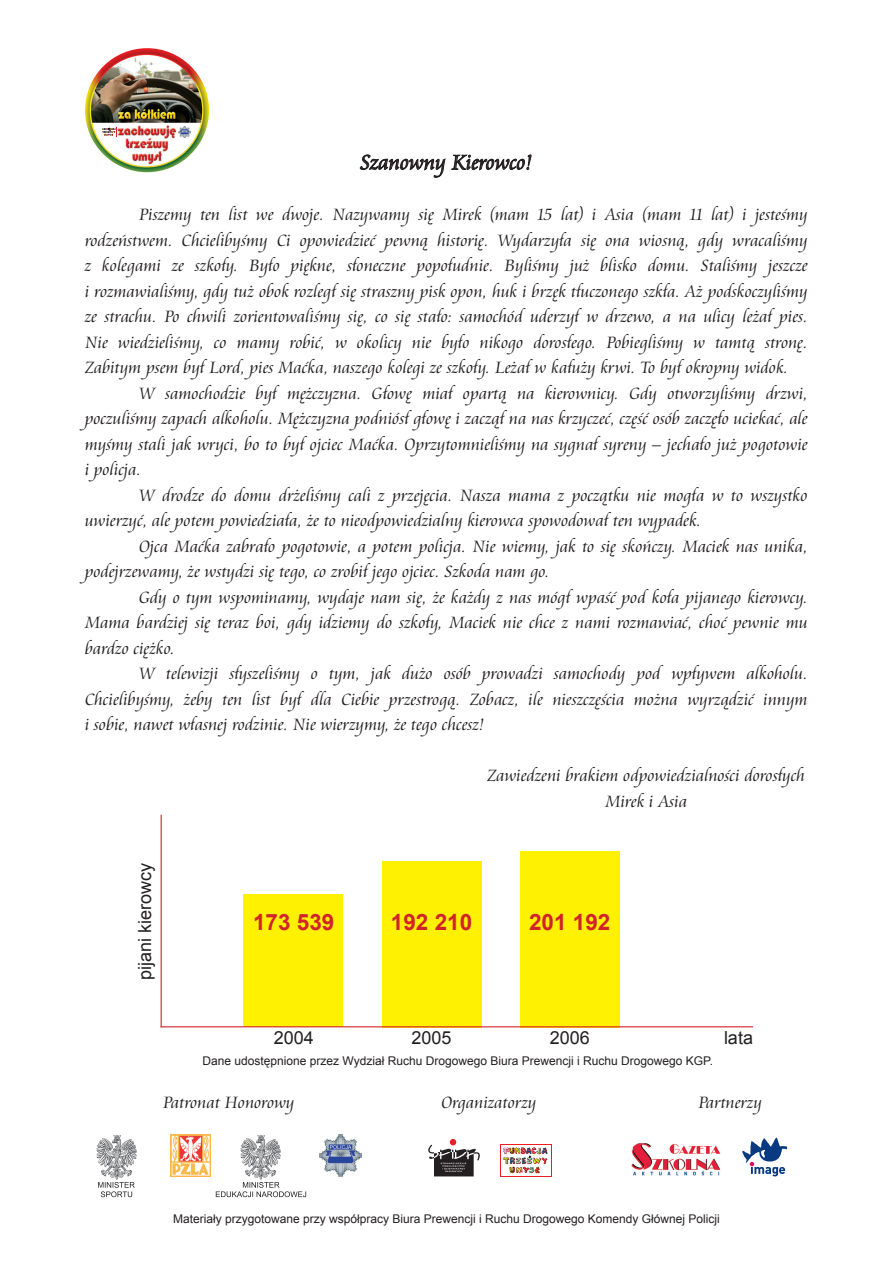
<style>
.page{position:relative;width:893px;height:1263px;background:#fff}
.page>*{position:absolute;margin:0;border:0;box-sizing:border-box;transform-origin:0 0}
.Styl_akapitu_1{font:700 22.5px "Arial";color:#d1232a}
.Styl_akapitu_1-2{font:22.5px "Cataneo Lt PL Regular A";color:#231f20}
.Styl_akapitu_1-3{font:18px/25.5px "Cataneo Lt PL Regular A";color:#231f20;text-align:justify}
.Styl_akapitu_1-4{font:18px "Arial";color:#231f20}
.t1{font:12px "Arial";color:#231f20}
</style>
<div class="page">
<svg style="left:360px;top:154px;width:172px;height:24px"></svg>
<hr style="left:161px;top:815px;width:1px;height:212px;background:#d1232a">
<div style="left:244px;top:894px;width:99px;height:133px;background:#fff101"></div>
<div style="left:382px;top:861px;width:99px;height:166px;background:#fff101"></div>
<div style="left:520px;top:851px;width:100px;height:176px;background:#fff101"></div>
<hr style="left:161px;top:1026px;width:592px;height:1px;background:#d1232a">
<svg style="left:500px;top:1144px;width:51px;height:32px"></svg>
<div style="left:501px;top:1144px;width:49px;height:31px;background:#fff"></div>
<svg style="left:503px;top:1147px;width:45px;height:26px"></svg>
<svg style="left:428px;top:1139px;width:52px;height:37px"></svg>
<svg style="left:742px;top:1138px;width:46px;height:38px"></svg>
<img style="left:631px;top:1143px;width:90px;height:33px">
<img style="left:170px;top:1135px;width:41px;height:41px">
<svg style="left:216px;top:1182px;width:90px;height:15px"></svg>
<img style="left:240px;top:1135px;width:41px;height:45px">
<svg style="left:98px;top:1182px;width:37px;height:15px"></svg>
<img style="left:96px;top:1135px;width:41px;height:45px">
<img style="left:319px;top:1134px;width:43px;height:43px">
<img style="left:85px;top:48px;width:124px;height:124px">
<div style="left:101px;top:127px;width:15px;height:10px;background:#fff"></div>
<svg style="left:102px;top:128px;width:14px;height:8px"></svg>
<svg style="left:179px;top:126px;width:11px;height:12px"></svg>
<p class="Styl_akapitu_1-2" style="left:360px;top:148px;width:174px">Szanowny Kierowco!</p>
<p class="Styl_akapitu_1-3" style="left:85px;top:202px;width:724px;text-indent:54px">Piszemy ten list we dwoje. Nazywamy się Mirek (mam 15 lat) i Asia (mam 11 lat) i jesteśmy rodzeństwem. Chcielibyśmy Ci opowiedzieć pewną historię. Wydarzyła się ona wiosną, gdy wracaliśmy z kolegami ze szkoły. Było piękne, słoneczne popołudnie. Byliśmy już blisko domu. Staliśmy jeszcze i rozmawialiśmy, gdy tuż obok rozległ się straszny pisk opon, huk i brzęk tłuczonego szkła. Aż podskoczyliśmy ze strachu. Po chwili zorientowaliśmy się, co się stało: samochód uderzył w drzewo, a na ulicy leżał pies.<br>Nie wiedzieliśmy, co mamy robić, w okolicy nie było nikogo dorosłego. Pobiegliśmy w tamtą stronę.<br>Zabitym psem był Lord, pies Maćka, naszego kolegi ze szkoły. Leżał w kałuży krwi. To był okropny widok.</p>
<p class="Styl_akapitu_1-3" style="left:85px;top:381px;width:724px;text-indent:54px">W samochodzie był mężczyzna. Głowę miał opartą na kierownicy. Gdy otworzyliśmy drzwi, poczuliśmy zapach alkoholu. Mężczyzna podniósł głowę i zaczął na nas krzyczeć, część osób zaczęło uciekać, ale myśmy stali jak wryci, bo to był ojciec Maćka. Oprzytomnieliśmy na sygnał syreny – jechało już pogotowie i policja.</p>
<p class="Styl_akapitu_1-3" style="left:85px;top:483px;width:724px;text-indent:54px">W drodze do domu drżeliśmy cali z przejęcia. Nasza mama z początku nie mogła w to wszystko uwierzyć, ale potem powiedziała, że to nieodpowiedzialny kierowca spowodował ten wypadek.</p>
<p class="Styl_akapitu_1-3" style="left:85px;top:534px;width:724px;text-indent:54px">Ojca Maćka zabrało pogotowie, a potem policja. Nie wiemy, jak to się skończy. Maciek nas unika, podejrzewamy, że wstydzi się tego, co zrobił jego ojciec. Szkoda nam go.</p>
<p class="Styl_akapitu_1-3" style="left:85px;top:585px;width:724px;text-indent:54px">Gdy o tym wspominamy, wydaje nam się, że każdy z nas mógł wpaść pod koła pijanego kierowcy.<br>Mama bardziej się teraz boi, gdy idziemy do szkoły, Maciek nie chce z nami rozmawiać, choć pewnie mu bardzo ciężko.</p>
<p class="Styl_akapitu_1-3" style="left:85px;top:661px;width:724px;text-indent:54px">W telewizji słyszeliśmy o tym, jak dużo osób prowadzi samochody pod wpływem alkoholu.<br>Chcielibyśmy, żeby ten list był dla Ciebie przestrogą. Zobacz, ile nieszczęścia można wyrządzić innym i sobie, nawet własnej rodzinie. Nie wierzymy, że tego chcesz!</p>
<p class="Styl_akapitu_1-3" style="left:487px;top:763px;width:319px">Zawiedzeni brakiem odpowiedzialności dorosłych</p>
<p class="Styl_akapitu_1-3" style="left:605px;top:789px;width:84px">Mirek i Asia</p>
<p class="Styl_akapitu_1-4" style="left:133px;top:979px;width:119px;rotate:-90deg">pijani kierowcy</p>
<p class="Styl_akapitu_1" style="left:253px;top:907px;width:83px">173 539</p>
<p class="Styl_akapitu_1" style="left:391px;top:907px;width:83px">192 210</p>
<p class="Styl_akapitu_1" style="left:529px;top:907px;width:83px">201 192</p>
<p class="Styl_akapitu_1-4" style="left:274px;top:1025px;width:42px">2004</p>
<p class="Styl_akapitu_1-4" style="left:411px;top:1025px;width:42px">2005</p>
<p class="Styl_akapitu_1-4" style="left:550px;top:1025px;width:42px">2006</p>
<p class="Styl_akapitu_1-4" style="left:724px;top:1025px;width:31px">lata</p>
<p class="t1" style="left:202px;top:1053px;width:512px">Dane udostępnione przez Wydział Ruchu Drogowego Biura Prewencji i Ruchu Drogowego KGP.</p>
<p class="Styl_akapitu_1-3" style="left:163px;top:1090px;width:133px">Patronat Honorowy</p>
<p class="Styl_akapitu_1-3" style="left:441px;top:1090px;width:97px">Organizatorzy</p>
<p class="Styl_akapitu_1-3" style="left:698px;top:1090px;width:65px">Partnerzy</p>
<p class="t1" style="left:173px;top:1211px;width:548px">Materiały przygotowane przy współpracy Biura Prewencji i Ruchu Drogowego Komendy Głównej Policji</p>
</div>
